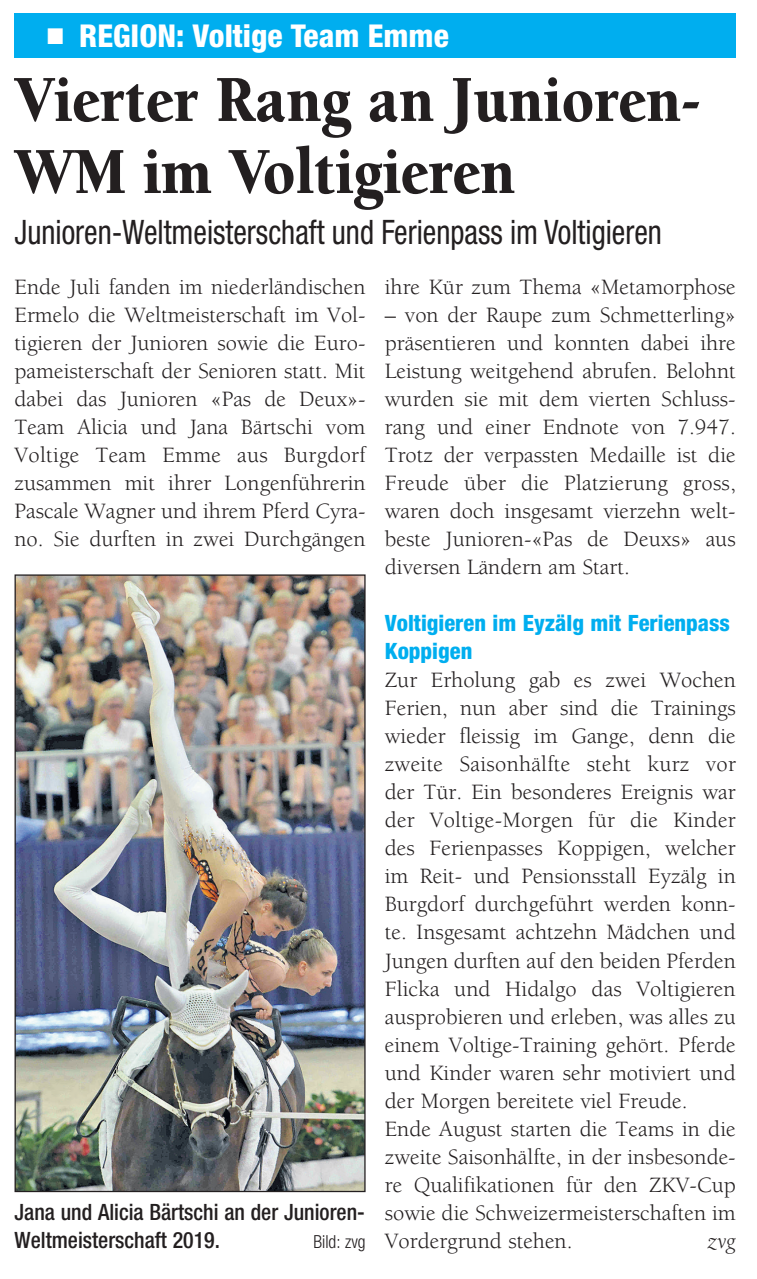
<style>
.page{position:relative;width:757px;height:1279px;background:#fff}
.page>*{position:absolute;margin:0;border:0;box-sizing:border-box;transform-origin:0 0}
.t1{font:900 67.5px/72px "Berkeley";color:#231f20;scale:.9 1}
.t2{font:condensed 33.75px "Helvetica Neue";color:#231f20;scale:.9 1}
.t3{font:800 condensed 31.5px "Helvetica Neue";color:#fff}
.Grundschrift{font:22.5px/28.1px "Berkeley";color:#231f20;text-align:justify}
.Bildlegende{font:500 condensed 22.5px/28.1px "Helvetica Neue";color:#231f20}
.Untertitel{font:800 condensed 22.5px/28.1px "Helvetica Neue";color:#00aeef}
.Grundschrift-2{font:italic 22.5px "Berkeley";color:#231f20}
.Bildlegende-2{font:300 condensed 18px "Helvetica Neue";color:#231f20}
.s1{font-family:"Mathematical Pi Six";font-weight:400;font-stretch:normal;font-size:22.5px}
</style>
<div class="page">
<div style="left:15px;top:13px;width:720px;height:45px;background:#00aeef"></div>
<img style="left:17px;top:576px;width:346px;height:614px">
<p class="t3" style="left:46px;top:16px;width:404px"><span class="s1">j</span> REGION: Voltige Team Emme</p>
<p class="t1" style="left:15px;top:65px;width:764px">Vierter Rang an Junioren-<br>WM im Voltigieren</p>
<p class="t2" style="left:15px;top:212px;width:720px">Junioren-Weltmeisterschaft und Ferienpass im Voltigieren</p>
<p class="Grundschrift" style="left:15px;top:273px;width:352px">Ende Juli fanden im niederländischen Ermelo die Weltmeisterschaft im Vol&shy;tigieren der Junioren sowie die Euro&shy;pameisterschaft der Senioren statt. Mit dabei das Junioren «Pas de Deux»- Team Alicia und Jana Bärtschi vom Voltige Team Emme aus Burgdorf zusammen mit ihrer Longenführerin Pascale Wagner und ihrem Pferd Cyra&shy;no. Sie durften in zwei Durchgängen</p>
<p class="Grundschrift" style="left:384px;top:273px;width:352px">ihre Kür zum Thema «Metamorphose</p>
<p class="Grundschrift" style="left:384px;top:301px;width:352px">– von der Raupe zum Schmetterling» präsentieren und konnten dabei ihre Leistung weitgehend abrufen. Belohnt wurden sie mit dem vierten Schluss&shy;rang und einer Endnote von 7.947.<br>Trotz der verpassten Medaille ist die Freude über die Platzierung gross, waren doch insgesamt vierzehn welt&shy;beste Junioren-«Pas de Deuxs» aus diversen Ländern am Start.</p>
<p class="Untertitel" style="left:384px;top:608px;width:346px">Voltigieren im Eyzälg mit Ferienpass<br>Koppigen</p>
<p class="Grundschrift" style="left:384px;top:666px;width:352px">Zur Erholung gab es zwei Wochen Ferien, nun aber sind die Trainings wieder fleissig im Gange, denn die zweite Saisonhälfte steht kurz vor der Tür. Ein besonderes Ereignis war der Voltige-Morgen für die Kinder des Ferienpasses Koppigen, welcher im Reit- und Pensionsstall Eyzälg in Burgdorf durchgeführt werden konn&shy;te. Insgesamt achtzehn Mädchen und Jungen durften auf den beiden Pferden Flicka und Hidalgo das Voltigieren ausprobieren und erleben, was alles zu einem Voltige-Training gehört. Pferde und Kinder waren sehr motiviert und der Morgen bereitete viel Freude.</p>
<p class="Grundschrift" style="left:384px;top:1115px;width:352px">Ende August starten die Teams in die zweite Saisonhälfte, in der insbesonde&shy;re Qualifikationen für den ZKV-Cup sowie die Schweizermeisterschaften im Vordergrund stehen.</p>
<p class="Bildlegende" style="left:15px;top:1197px;width:352px">Jana und Alicia Bärtschi an der Junioren-<br>Weltmeisterschaft 2019.</p>
<p class="Bildlegende-2" style="left:313px;top:1231px;width:54px">Bild: zvg</p>
<p class="Grundschrift-2" style="left:707px;top:1229px;width:30px">zvg</p>
</div>
